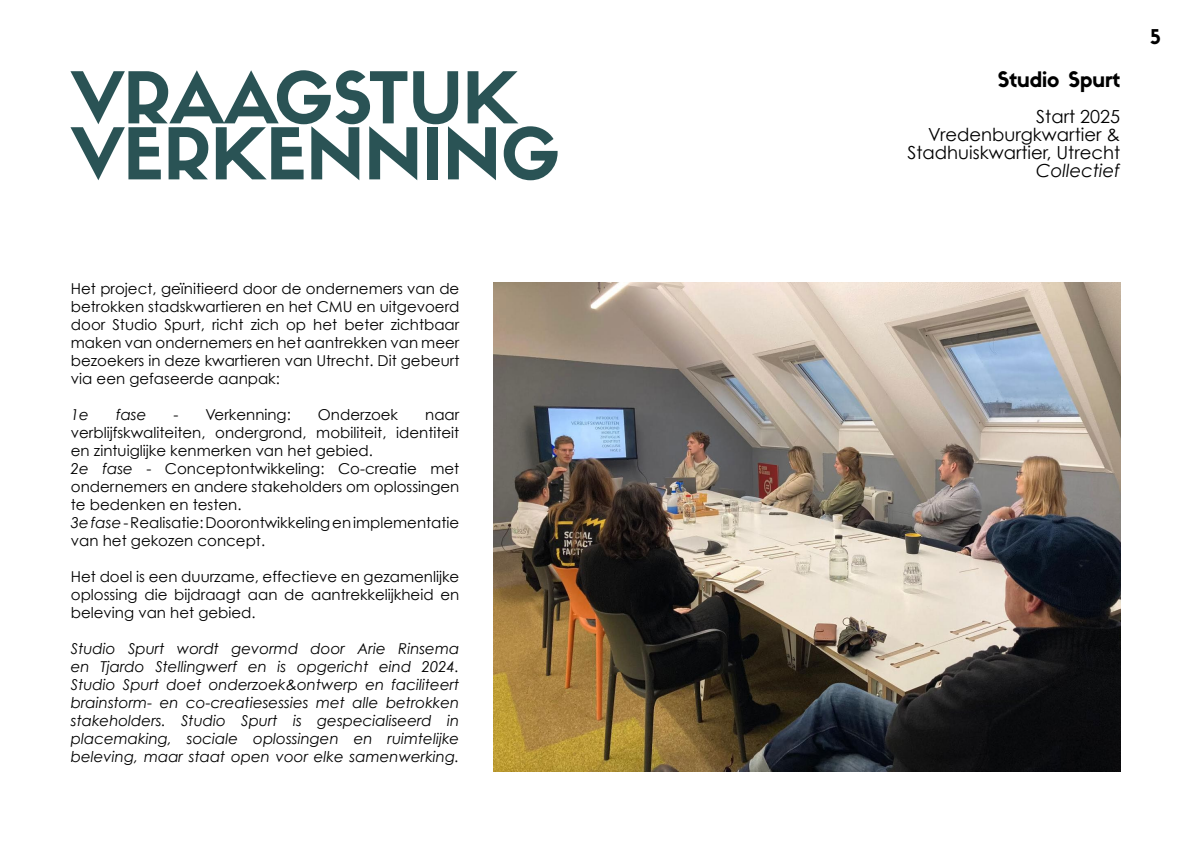
<style>
.page{position:relative;width:1191px;height:842px;background:#fff}
.page>*{position:absolute;margin:0;border:0;box-sizing:border-box;transform-origin:0 0}
.t1{font:70px/56px "Sifonn Basic";color:#2a5355}
.t2{font:21px "Sifonn Basic";color:#000}
.t3{font:20px "Sifonn Basic";color:#000}
.t4{font:18px/18px "Century Gothic";color:#000;text-align:right}
.t5{font:italic 18px "Century Gothic";color:#000}
.t6{font:15px/18px "Century Gothic";color:#000;text-align:justify}
.t7{font:italic 15px/18px "Century Gothic";color:#000;text-align:justify}
.s1{font-style:italic}
</style>
<div class="page">
<img style="left:493px;top:283px;width:627px;height:488px">
<h1 class="t1" style="left:71px;top:70px;width:491px">VRAAGSTUK<br>VERKENNING</h1>
<h2 class="t2" style="left:997px;top:65px;width:124px">Studio Spurt</h2>
<p class="t4" style="left:907px;top:107px;width:214px">Start 2025<br>Vredenburgkwartier &amp;<br>Stadhuiskwartier, Utrecht</p>
<p class="t5" style="left:1036px;top:159px;width:86px">Collectief</p>
<h3 class="t3" style="left:1150px;top:23px;width:12px">5</h3>
<p class="t6" style="left:71px;top:279px;width:390px">Het project, geïnitieerd door de ondernemers van de betrokken stadskwartieren en het CMU en uitgevoerd door Studio Spurt, richt zich op het beter zichtbaar maken van ondernemers en het aantrekken van meer bezoekers in deze kwartieren van Utrecht. Dit gebeurt via een gefaseerde aanpak:</p>
<p class="t7" style="left:71px;top:405px;width:20px">1e</p>
<p class="t7" style="left:116px;top:405px;width:32px">fase</p>
<p class="t6" style="left:174px;top:405px;width:119px">- Verkenning:</p>
<p class="t6" style="left:318px;top:405px;width:82px">Onderzoek</p>
<p class="t6" style="left:71px;top:405px;width:390px;text-align:left;text-indent:354px">naar verblijfskwaliteiten, ondergrond, mobiliteit, identiteit en zintuiglijke kenmerken van het gebied.<br><span class="s1">2e fase</span> - Conceptontwikkeling: Co-creatie met ondernemers en andere stakeholders om oplossingen te bedenken en testen.<br><span class="s1">3e fase</span> - Realisatie: Doorontwikkeling en implementatie van het gekozen concept.</p>
<p class="t6" style="left:71px;top:567px;width:390px">Het doel is een duurzame, effectieve en gezamenlijke oplossing die bijdraagt aan de aantrekkelijkheid en beleving van het gebied.</p>
<p class="t7" style="left:71px;top:639px;width:390px">Studio Spurt wordt gevormd door Arie Rinsema en Tjardo Stellingwerf en is opgericht eind 2024.<br>Studio Spurt doet onderzoek&amp;ontwerp en faciliteert brainstorm- en co-creatiesessies met alle betrokken stakeholders. Studio Spurt is gespecialiseerd in placemaking, sociale oplossingen en ruimtelijke beleving, maar staat open voor elke samenwerking.</p>
</div>
